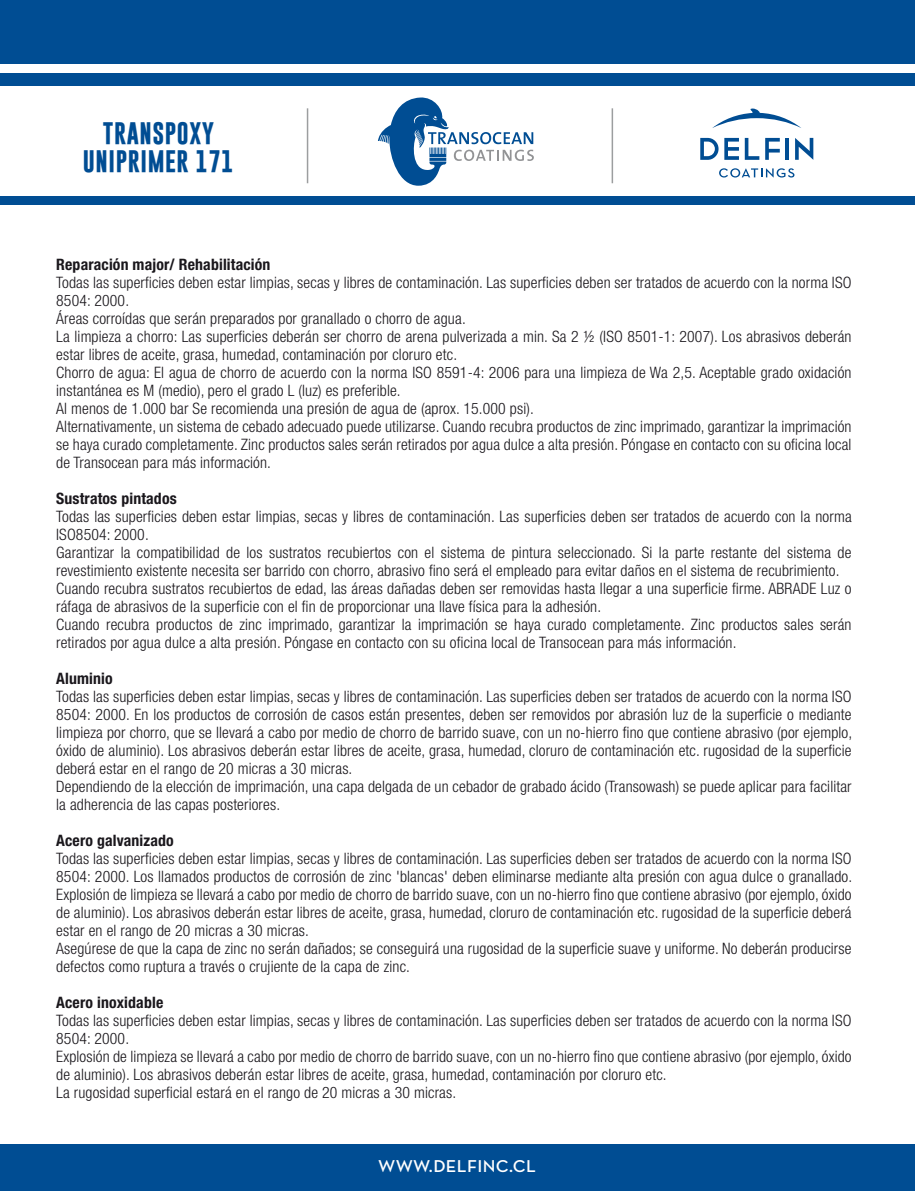
<style>
.page{position:relative;width:915px;height:1191px;background:#fff}
.page>*{position:absolute;margin:0;border:0;box-sizing:border-box;transform-origin:0 0}
.t1{font:700 22.5px/28.5px "Gobold";letter-spacing:.025em;color:#004d93;text-align:center}
.t2{font:600 17.4px "Neutra Text";letter-spacing:.02em;color:#fff}
.t3{font:300 condensed 15.75px/18px "Helvetica Neue LT Std";letter-spacing:.01em;color:#1a171c}
.t4{font:700 condensed 15.75px "Helvetica Neue LT Std";letter-spacing:.01em;color:#1a171c}
</style>
<div class="page">
<div style="left:0;top:1144px;width:914px;height:46px;background:#004d93"></div>
<div style="left:0;top:0;width:914px;height:85px;background:#004d93"></div>
<div style="left:0;top:196px;width:914px;height:8px;background:#004d93"></div>
<div style="left:0;top:64px;width:914px;height:8px;background:#fff"></div>
<svg style="left:700px;top:138px;width:18px;height:22px"></svg>
<svg style="left:724px;top:138px;width:14px;height:22px"></svg>
<svg style="left:744px;top:138px;width:15px;height:22px"></svg>
<svg style="left:765px;top:138px;width:14px;height:22px"></svg>
<hr style="left:785px;top:138px;width:4px;height:22px;background:#004d93">
<svg style="left:795px;top:138px;width:18px;height:22px"></svg>
<svg style="left:719px;top:168px;width:75px;height:9px"></svg>
<svg style="left:712px;top:108px;width:89px;height:20px"></svg>
<hr style="left:307px;top:108px;width:1px;height:75px;background:#9c9e9f">
<hr style="left:611px;top:108px;width:2px;height:75px;background:#9c9e9f">
<svg style="left:378px;top:97px;width:155px;height:89px"></svg>
<h1 class="t1" style="left:83px;top:119px;width:152px">TRANSPOXY<br>UNIPRIMER 171</h1>
<p class="t4" style="left:56px;top:254px;width:216px">Reparación major/ Rehabilitación</p>
<p class="t3" style="left:56px;top:273px;width:796px">Todas las superficies deben estar limpias, secas y libres de contaminación. Las superficies deben ser tratados de acuerdo con la norma ISO 8504: 2000.<br>Áreas corroídas que serán preparados por granallado o chorro de agua.<br>La limpieza a chorro: Las superficies deberán ser chorro de arena pulverizada a min. Sa 2 ½ (ISO 8501-1: 2007). Los abrasivos deberán estar libres de aceite, grasa, humedad, contaminación por cloruro etc.<br>Chorro de agua: El agua de chorro de acuerdo con la norma ISO 8591-4: 2006 para una limpieza de Wa 2,5. Aceptable grado oxidación instantánea es M (medio), pero el grado L (luz) es preferible.<br>Al menos de 1.000 bar Se recomienda una presión de agua de (aprox. 15.000 psi).<br>Alternativamente, un sistema de cebado adecuado puede utilizarse. Cuando recubra productos de zinc imprimado, garantizar la imprimación se haya curado completamente. Zinc productos sales serán retirados por agua dulce a alta presión. Póngase en contacto con su oficina local de Transocean para más información.</p>
<p class="t4" style="left:56px;top:488px;width:122px">Sustratos pintados</p>
<p class="t3" style="left:56px;top:507px;width:796px">Todas las superficies deben estar limpias, secas y libres de contaminación. Las superficies deben ser tratados de acuerdo con la norma ISO8504: 2000.<br>Garantizar la compatibilidad de los sustratos recubiertos con el sistema de pintura seleccionado. Si la parte restante del sistema de revestimiento existente necesita ser barrido con chorro, abrasivo fino será el empleado para evitar daños en el sistema de recubrimiento.<br>Cuando recubra sustratos recubiertos de edad, las áreas dañadas deben ser removidas hasta llegar a una superficie firme. ABRADE Luz o ráfaga de abrasivos de la superficie con el fin de proporcionar una llave física para la adhesión.<br>Cuando recubra productos de zinc imprimado, garantizar la imprimación se haya curado completamente. Zinc productos sales serán retirados por agua dulce a alta presión. Póngase en contacto con su oficina local de Transocean para más información.</p>
<p class="t4" style="left:56px;top:668px;width:58px">Aluminio</p>
<p class="t3" style="left:56px;top:687px;width:797px">Todas las superficies deben estar limpias, secas y libres de contaminación. Las superficies deben ser tratados de acuerdo con la norma ISO 8504: 2000. En los productos de corrosión de casos están presentes, deben ser removidos por abrasión luz de la superficie o mediante limpieza por chorro, que se llevará a cabo por medio de chorro de barrido suave, con un no-hierro fino que contiene abrasivo (por ejemplo, óxido de aluminio). Los abrasivos deberán estar libres de aceite, grasa, humedad, cloruro de contaminación etc. rugosidad de la superficie deberá estar en el rango de 20 micras a 30 micras.<br>Dependiendo de la elección de imprimación, una capa delgada de un cebador de grabado ácido (Transowash) se puede aplicar para facilitar la adherencia de las capas posteriores.</p>
<p class="t4" style="left:56px;top:831px;width:119px">Acero galvanizado</p>
<p class="t3" style="left:56px;top:849px;width:797px">Todas las superficies deben estar limpias, secas y libres de contaminación. Las superficies deben ser tratados de acuerdo con la norma ISO 8504: 2000. Los llamados productos de corrosión de zinc 'blancas' deben eliminarse mediante alta presión con agua dulce o granallado.<br>Explosión de limpieza se llevará a cabo por medio de chorro de barrido suave, con un no-hierro fino que contiene abrasivo (por ejemplo, óxido de aluminio). Los abrasivos deberán estar libres de aceite, grasa, humedad, cloruro de contaminación etc. rugosidad de la superficie deberá estar en el rango de 20 micras a 30 micras.<br>Asegúrese de que la capa de zinc no serán dañados; se conseguirá una rugosidad de la superficie suave y uniforme. No deberán producirse defectos como ruptura a través o crujiente de la capa de zinc.</p>
<p class="t4" style="left:56px;top:993px;width:108px">Acero inoxidable</p>
<p class="t3" style="left:56px;top:1011px;width:796px">Todas las superficies deben estar limpias, secas y libres de contaminación. Las superficies deben ser tratados de acuerdo con la norma ISO 8504: 2000.<br>Explosión de limpieza se llevará a cabo por medio de chorro de barrido suave, con un no-hierro fino que contiene abrasivo (por ejemplo, óxido de aluminio). Los abrasivos deberán estar libres de aceite, grasa, humedad, contaminación por cloruro etc.<br>La rugosidad superficial estará en el rango de 20 micras a 30 micras.</p>
<p class="t2" style="left:378px;top:1155px;width:159px">WWW.DELFINC.CL</p>
</div>
